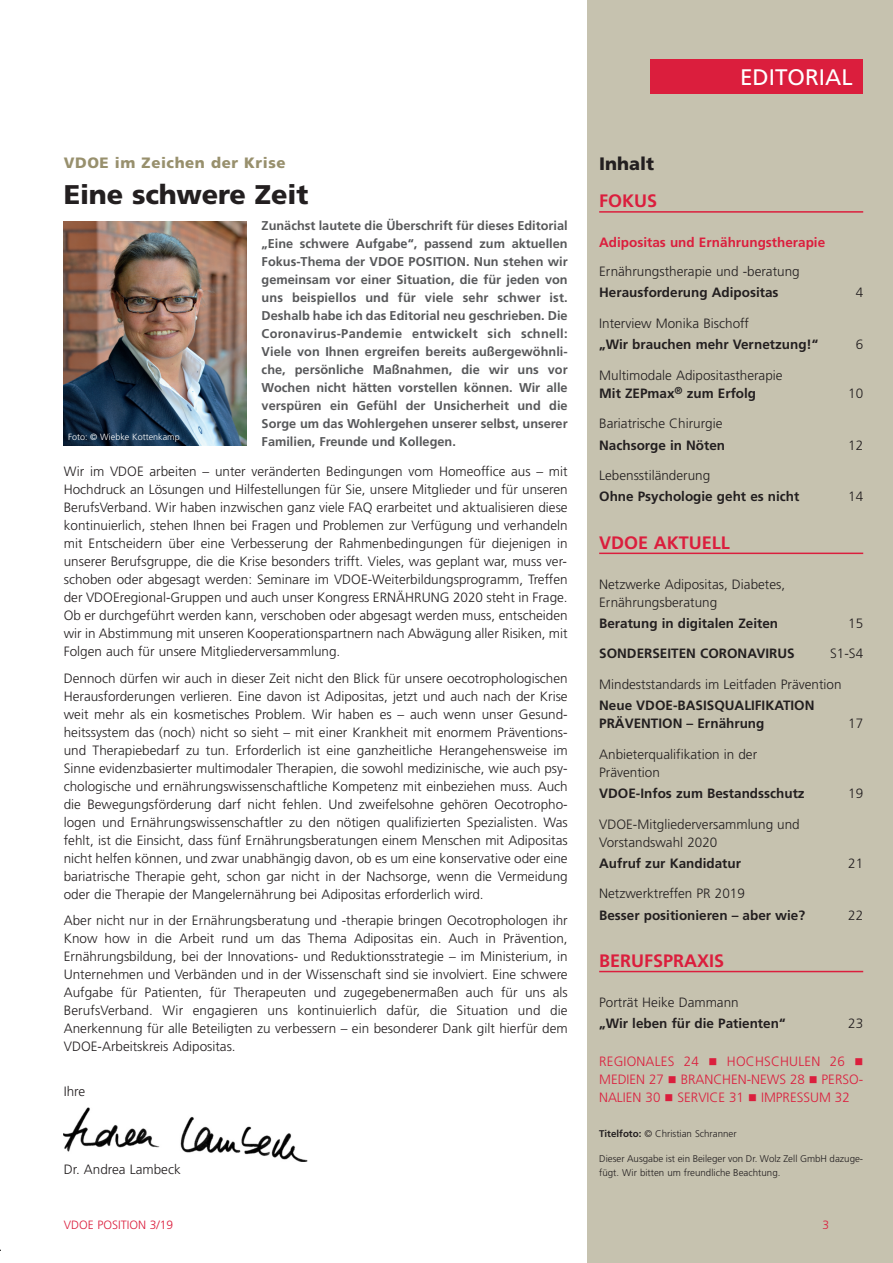
<style>
.page{position:relative;width:893px;height:1263px;background:#fff}
.page>*{position:absolute;margin:0;border:0;box-sizing:border-box;transform-origin:0 0}
.t1{font:900 27px "Frutiger";letter-spacing:-.005em;color:#231f20}
.t2{font:22.5px "Frutiger";color:#fff}
.t3{font:700 18px "Frutiger";color:#db1e3d}
.t4{font:900 18px "Frutiger";color:#231f20}
.t5{font:900 15px "Frutiger";letter-spacing:.035em;color:#98906d}
.t6{font:300 13.5px/18px "Frutiger";color:#231f20}
.t7{font:700 13.5px/18px "Frutiger";color:#231f20}
.t8{font:300 13.5px/18px "Frutiger";color:#db1e3d;text-align:justify}
.t9{font:700 13.5px "Frutiger";color:#db1e3d}
.t10{font:700 12.75px/18px "Frutiger";color:#57585a;text-align:justify}
.t11{font:300 12px "Frutiger";color:#db1e3d}
.t12{font:300 9.75px/13.5px "Frutiger";color:#231f20}
.t13{font:300 9px "Frutiger";color:#fff}
.s1{font-weight:700}
</style>
<div class="page">
<img style="left:64px;top:1107px;width:243px;height:55px">
<div style="left:587px;top:0;width:306px;height:1263px;background:#c6c2af"></div>
<hr style="left:599px;top:211px;width:264px;height:2px;background:#db1e3d">
<hr style="left:599px;top:553px;width:264px;height:1px;background:#db1e3d">
<hr style="left:599px;top:971px;width:264px;height:1px;background:#db1e3d">
<img style="left:64px;top:222px;width:183px;height:223px">
<div style="left:651px;top:60px;width:212px;height:34px;background:#db1e3d"></div>
<p class="t5" style="left:64px;top:156px;width:223px">VDOE im Zeichen der Krise</p>
<h1 class="t1" style="left:64px;top:183px;width:246px">Eine schwere Zeit</h1>
<p class="t10" style="left:262px;top:218px;width:308px">Zunächst lautete die Überschrift für dieses Editorial „Eine schwere Aufgabe“, passend zum aktuellen Fokus-Thema der VDOE POSITION. Nun stehen wir gemeinsam vor einer Situation, die für jeden von uns beispiellos und für viele sehr schwer ist.<br>Deshalb habe ich das Editorial neu geschrieben. Die Coronavirus-Pandemie entwickelt sich schnell:<br>Viele von Ihnen ergreifen bereits außergewöhnli&shy;che, persönliche Maßnahmen, die wir uns vor Wochen nicht hätten vorstellen können. Wir alle verspüren ein Gefühl der Unsicherheit und die Sorge um das Wohlergehen unserer selbst, unserer Familien, Freunde und Kollegen.</p>
<p class="t6" style="left:64px;top:463px;width:505px;text-align:justify">Wir im VDOE arbeiten – unter veränderten Bedingungen vom Homeoffice aus – mit Hochdruck an Lösungen und Hilfestellungen für Sie, unsere Mitglieder und für unseren BerufsVerband. Wir haben inzwischen ganz viele FAQ erarbeitet und aktualisieren diese kontinuierlich, stehen Ihnen bei Fragen und Problemen zur Verfügung und verhandeln mit Entscheidern über eine Verbesserung der Rahmenbedingungen für diejenigen in unserer Berufsgruppe, die die Krise besonders trifft. Vieles, was geplant war, muss ver&shy;schoben oder abgesagt werden: Seminare im VDOE-Weiterbildungsprogramm, Treffen der VDOEregional-Gruppen und auch unser Kongress ERNÄHRUNG 2020 steht in Frage.<br>Ob er durchgeführt werden kann, verschoben oder abgesagt werden muss, entscheiden wir in Abstimmung mit unseren Kooperationspartnern nach Abwägung aller Risiken, mit Folgen auch für unsere Mitgliederversammlung.</p>
<p class="t6" style="left:64px;top:670px;width:505px;text-align:justify">Dennoch dürfen wir auch in dieser Zeit nicht den Blick für unsere oecotrophologischen Herausforderungen verlieren. Eine davon ist Adipositas, jetzt und auch nach der Krise weit mehr als ein kosmetisches Problem. Wir haben es – auch wenn unser Gesund&shy;heitssystem das (noch) nicht so sieht – mit einer Krankheit mit enormem Präventions&shy;und Therapiebedarf zu tun. Erforderlich ist eine ganzheitliche Herangehensweise im Sinne evidenzbasierter multimodaler Therapien, die sowohl medizinische, wie auch psy&shy;chologische und ernährungswissenschaftliche Kompetenz mit einbeziehen muss. Auch die Bewegungsförderung darf nicht fehlen. Und zweifelsohne gehören Oecotropho&shy;logen und Ernährungswissenschaftler zu den nötigen qualifizierten Spezialisten. Was fehlt, ist die Einsicht, dass fünf Ernährungsberatungen einem Menschen mit Adipositas nicht helfen können, und zwar unabhängig davon, ob es um eine konservative oder eine bariatrische Therapie geht, schon gar nicht in der Nachsorge, wenn die Vermeidung oder die Therapie der Mangelernährung bei Adipositas erforderlich wird.</p>
<p class="t6" style="left:64px;top:912px;width:505px;text-align:justify">Aber nicht nur in der Ernährungsberatung und -therapie bringen Oecotrophologen ihr Know how in die Arbeit rund um das Thema Adipositas ein. Auch in Prävention, Ernährungsbildung, bei der Innovations- und Reduktionsstrategie – im Ministerium, in Unternehmen und Verbänden und in der Wissenschaft sind sie involviert. Eine schwere Aufgabe für Patienten, für Therapeuten und zugegebenermaßen auch für uns als BerufsVerband. Wir engagieren uns kontinuierlich dafür, die Situation und die Anerkennung für alle Beteiligten zu verbessern – ein besonderer Dank gilt hierfür dem VDOE-Arbeitskreis Adipositas.</p>
<p class="t6" style="left:64px;top:1083px;width:23px">Ihre</p>
<p class="t13" style="left:68px;top:434px;width:113px">Foto: © Wiebke Kottenkamp</p>
<p class="t6" style="left:64px;top:1161px;width:119px">Dr. Andrea Lambeck</p>
<h2 class="t2" style="left:740px;top:68px;width:114px">EDITORIAL</h2>
<h2 class="t2" style="left:781px;top:68px;width:73px">FOKUS</h2>
<h3 class="t4" style="left:599px;top:156px;width:57px">Inhalt</h3>
<h3 class="t3" style="left:599px;top:194px;width:60px">FOKUS</h3>
<p class="t9" style="left:599px;top:237px;width:228px">Adipositas und Ernährungstherapie</p>
<p class="t6" style="left:599px;top:263px;width:202px">Ernährungstherapie und -beratung</p>
<p class="t7" style="left:599px;top:285px;width:181px">Herausforderung Adipositas</p>
<p class="t6" style="left:856px;top:285px;width:9px">4</p>
<p class="t6" style="left:599px;top:315px;width:151px">Interview Monika Bischoff</p>
<p class="t7" style="left:599px;top:337px;width:221px">„Wir brauchen mehr Vernetzung!“</p>
<p class="t6" style="left:856px;top:337px;width:9px">6</p>
<p class="t6" style="left:599px;top:367px;width:185px">Multimodale Adipositastherapie<br><span class="s1">Mit ZEPmax</span><sup>®</sup> <span class="s1">zum Erfolg</span></p>
<p class="t6" style="left:848px;top:385px;width:17px">10</p>
<p class="t6" style="left:599px;top:416px;width:125px">Bariatrische Chirurgie</p>
<p class="t7" style="left:599px;top:437px;width:128px">Nachsorge in Nöten</p>
<p class="t6" style="left:848px;top:437px;width:17px">12</p>
<p class="t6" style="left:599px;top:467px;width:113px">Lebensstiländerung</p>
<p class="t7" style="left:599px;top:489px;width:202px">Ohne Psychologie geht es nicht</p>
<p class="t6" style="left:848px;top:489px;width:17px">14</p>
<h3 class="t3" style="left:599px;top:535px;width:132px">VDOE AKTUELL</h3>
<p class="t6" style="left:599px;top:576px;width:188px">Netzwerke Adipositas, Diabetes,<br>Ernährungsberatung</p>
<p class="t7" style="left:599px;top:615px;width:180px">Beratung in digitalen Zeiten</p>
<p class="t6" style="left:848px;top:615px;width:17px">15</p>
<p class="t7" style="left:599px;top:646px;width:197px">SONDERSEITEN CORONAVIRUS</p>
<p class="t6" style="left:830px;top:646px;width:35px">S1-S4</p>
<p class="t6" style="left:599px;top:676px;width:244px">Mindeststandards im Leitfaden Prävention</p>
<p class="t7" style="left:599px;top:697px;width:217px">Neue VDOE-BASISQUALIFIKATION<br>PRÄVENTION – Ernährung</p>
<p class="t6" style="left:848px;top:715px;width:17px">17</p>
<p class="t6" style="left:599px;top:746px;width:160px">Anbieterqualifikation in der<br>Prävention</p>
<p class="t7" style="left:599px;top:785px;width:207px">VDOE-Infos zum Bestandsschutz</p>
<p class="t6" style="left:848px;top:785px;width:17px">19</p>
<p class="t6" style="left:599px;top:816px;width:202px">VDOE-Mitgliederversammlung und<br>Vorstandswahl 2020</p>
<p class="t7" style="left:599px;top:855px;width:143px">Aufruf zur Kandidatur</p>
<p class="t6" style="left:848px;top:855px;width:17px">21</p>
<p class="t6" style="left:599px;top:886px;width:147px">Netzwerktreffen PR 2019</p>
<p class="t7" style="left:599px;top:907px;width:208px">Besser positionieren – aber wie?</p>
<p class="t6" style="left:848px;top:907px;width:17px">22</p>
<h3 class="t3" style="left:599px;top:953px;width:127px">BERUFSPRAXIS</h3>
<p class="t6" style="left:599px;top:994px;width:141px">Porträt Heike Dammann</p>
<p class="t7" style="left:599px;top:1015px;width:188px">„Wir leben für die Patienten“</p>
<p class="t6" style="left:848px;top:1015px;width:17px">23</p>
<p class="t8" style="left:599px;top:1053px;width:266px">REGIONALES 24 ■ HOCHSCHULEN 26 ■ MEDIEN 27 ■ BRANCHEN-NEWS 28 ■ PERSO-NALIEN 30 ■ SERVICE 31 ■ IMPRESSUM 32</p>
<p class="t12" style="left:599px;top:1128px;width:139px"><span class="s1">Titelfoto:</span> © Christian Schranner</p>
<p class="t12" style="left:599px;top:1153px;width:266px">Dieser Ausgabe ist ein Beileger von Dr. Wolz Zell GmbH dazuge&shy;fügt. Wir bitten um freundliche Beachtung.</p>
<p class="t11" style="left:64px;top:1220px;width:111px">VDOE POSITION 3/19</p>
<p class="t11" style="left:822px;top:1220px;width:8px">3</p>
</div>
